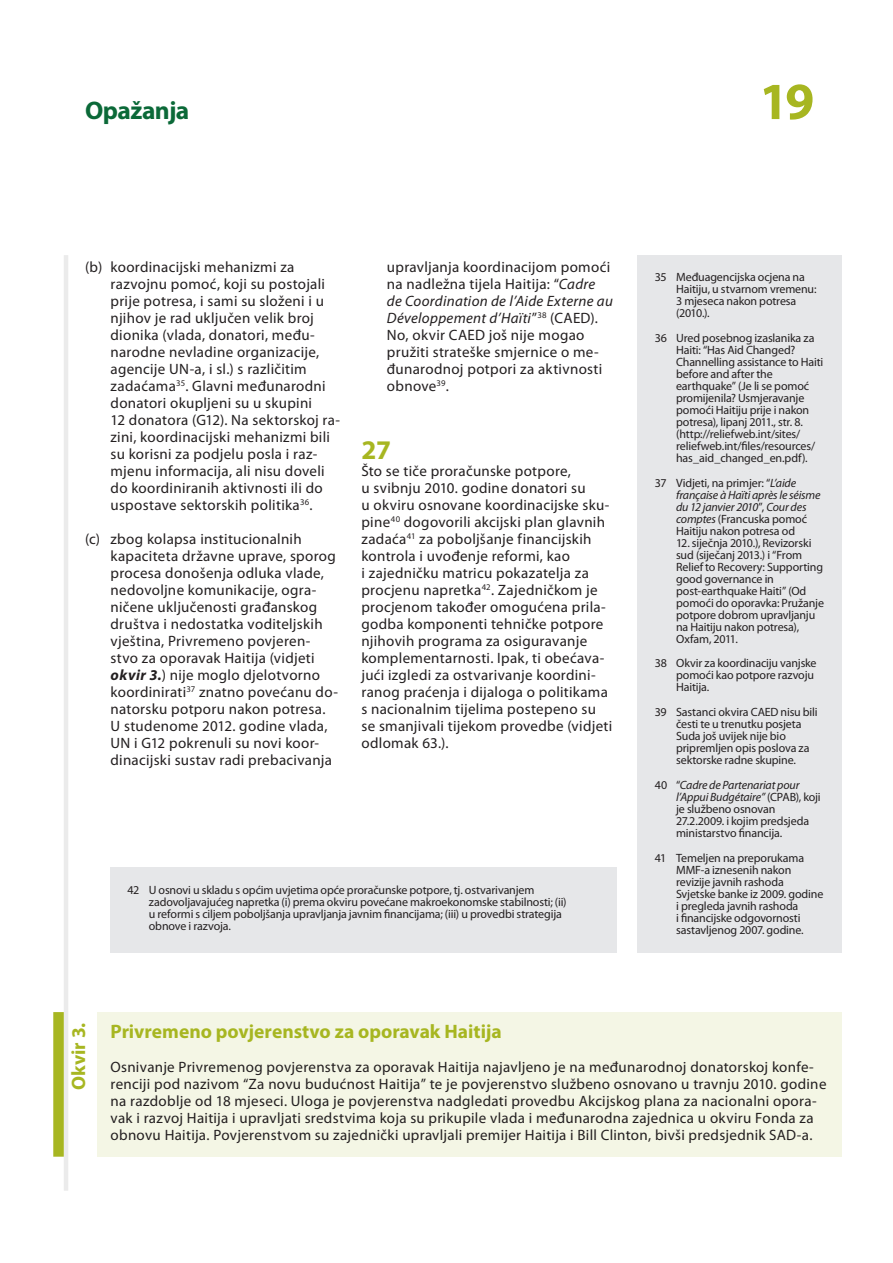
<style>
.page{position:relative;width:893px;height:1263px;background:#fff}
.page>*{position:absolute;margin:0;border:0;box-sizing:border-box;transform-origin:0 0}
.t1{font:700 52.5px "Myriad Pro";color:#a7b621}
.E_05_-_CHAP__1__TEXT{font:700 27px "Myriad Pro";color:#a7b621}
.t2{font:700 25.5px "Myriad Pro";letter-spacing:-.02em;color:#0b6938}
.F_02_-_BOX_TITRE_COL{font:700 19.5px "Myriad Pro";color:#a7b621}
.F_01_-_GREEN_BOX_NUM{font:700 19.5px "Myriad Pro";color:#a7b621}
.E_07_-_CHAP___a__TEX{font:15px/17px "Myriad Pro";letter-spacing:.02em;color:#231f20}
.E_05_-_CHAP__1__TEXT-2{font:15px/17px "Myriad Pro";letter-spacing:.02em;color:#231f20}
.F_04_-_BOX_TEXTE{font:15px/17px "Myriad Pro";letter-spacing:.02em;color:#231f20}
.E_08_-_CHAP__FOOTNOT{font:12px/12px "Myriad Pro";letter-spacing:-.015em;color:#231f20}
.E_08_-_CHAP__FOOTNOT-2{font:italic 12px/12px "Myriad Pro";letter-spacing:-.015em;color:#231f20}
.s1{font-weight:700;font-style:italic}
.s2{font-style:italic}
.s3{font-style:normal}
</style>
<div class="page">
<hr style="left:64px;top:255px;width:4px;height:936px;background:#ebebeb">
<div style="left:638px;top:255px;width:204px;height:697px;background:#e6e7e9"></div>
<div style="left:98px;top:1012px;width:744px;height:145px;background:#f4f6e5"></div>
<div style="left:53px;top:1012px;width:11px;height:145px;background:#a7b621"></div>
<div style="left:111px;top:867px;width:506px;height:85px;background:#e6e7e9"></div>
<h3 class="t2" style="left:85px;top:94px;width:106px">Opažanja</h3>
<h1 class="t1" style="left:759px;top:67px;width:57px">19</h1>
<p class="E_07_-_CHAP___a__TEX" style="left:111px;top:258px;width:231px;text-indent:-26px">(b) koordinacijski mehanizmi za razvojnu pomoć, koji su postojali prije potresa, i sami su složeni i u njihov je rad uključen velik broj dionika (vlada, donatori, među‑ narodne nevladine organizacije, agencije UN‑a, i sl.) s različitim zadaćama<sup>35</sup>. Glavni međunarodni donatori okupljeni su u skupini<br>12 donatora (G12). Na sektorskoj ra‑ zini, koordinacijski mehanizmi bili su korisni za podjelu posla i raz‑ mjenu informacija, ali nisu doveli do koordiniranih aktivnosti ili do uspostave sektorskih politika<sup>36</sup>.</p>
<p class="E_07_-_CHAP___a__TEX" style="left:111px;top:531px;width:229px;text-indent:-26px">(c) zbog kolapsa institucionalnih kapaciteta državne uprave, sporog procesa donošenja odluka vlade, nedovoljne komunikacije, ogra‑ ničene uključenosti građanskog društva i nedostatka voditeljskih vještina, Privremeno povjeren‑ stvo za oporavak Haitija (vidjeti <span class="s1">okvir 3.</span>) nije moglo djelotvorno koordinirati<sup>37</sup> znatno povećanu do‑ natorsku potporu nakon potresa.<br>U studenome 2012. godine vlada, UN i G12 pokrenuli su novi koor‑ dinacijski sustav radi prebacivanja</p>
<p class="E_07_-_CHAP___a__TEX" style="left:387px;top:258px;width:227px">upravljanja koordinacijom pomoći na nadležna tijela Haitija: “<span class="s2">Cadre de Coordination de l’Aide Externe au<br>Développement d’Haïti</span>”<sup>38</sup> (CAED).<br>No, okvir CAED još nije mogao pružiti strateške smjernice o me‑ đunarodnoj potpori za aktivnosti obnove<sup>39</sup>.</p>
<p class="E_05_-_CHAP__1__TEXT" style="left:361px;top:433px;width:31px">27</p>
<p class="E_05_-_CHAP__1__TEXT-2" style="left:361px;top:462px;width:252px">Što se tiče proračunske potpore,<br>u svibnju 2010. godine donatori su<br>u okviru osnovane koordinacijske sku‑ pine<sup>40</sup> dogovorili akcijski plan glavnih zadaća<sup>41</sup> za poboljšanje financijskih kontrola i uvođenje reformi, kao<br>i zajedničku matricu pokazatelja za procjenu napretka<sup>42</sup>. Zajedničkom je procjenom također omogućena prila‑ godba komponenti tehničke potpore njihovih programa za osiguravanje komplementarnosti. Ipak, ti obećava‑ jući izgledi za ostvarivanje koordini‑ ranog praćenja i dijaloga o politikama s nacionalnim tijelima postepeno su se smanjivali tijekom provedbe (vidjeti odlomak 63.).</p>
<p class="E_08_-_CHAP__FOOTNOT" style="left:149px;top:883px;width:419px;text-indent:-21px">42 U osnovi u skladu s općim uvjetima opće proračunske potpore, tj. ostvarivanjem zadovoljavajućeg napretka (i) prema okviru povećane makroekonomske stabilnosti; (ii) u reformi s ciljem poboljšanja upravljanja javnim financijama; (iii) u provedbi strategija obnove i razvoja.</p>
<p class="E_08_-_CHAP__FOOTNOT" style="left:676px;top:271px;width:142px;text-indent:-21px">35 Međuagencijska ocjena na<br>Haitiju, u stvarnom vremenu:<br>3 mjeseca nakon potresa (2010.).</p>
<p class="E_08_-_CHAP__FOOTNOT" style="left:676px;top:332px;width:149px;text-indent:-21px">36 Ured posebnog izaslanika za<br>Haiti: “Has Aid Changed?<br>Channelling assistance to Haiti before and after the earthquake” (Je li se pomoć promijenila? Usmjeravanje pomoći Haitiju prije i nakon potresa), lipanj 2011., str. 8. (http://reliefweb.int/sites/ reliefweb.int/files/resources/ has_aid_changed_en.pdf).</p>
<p class="E_08_-_CHAP__FOOTNOT-2" style="left:676px;top:476px;width:146px;text-indent:-21px"><span class="s3">37 Vidjeti, na primjer: “</span>L’aide française à Haïti après le séisme du 12 janvier 2010<span class="s3">”,</span> Cour des comptes <span class="s3">(Francuska pomoć<br>Haitiju nakon potresa od</span></p>
<p class="E_08_-_CHAP__FOOTNOT" style="left:676px;top:536px;width:149px">12. siječnja 2010.), Revizorski sud (siječanj 2013.) i “From<br>Relief to Recovery: Supporting good governance in post‑earthquake Haiti” (Od pomoći do oporavka: Pružanje potpore dobrom upravljanju na Haitiju nakon potresa),<br>Oxfam, 2011.</p>
<p class="E_08_-_CHAP__FOOTNOT" style="left:676px;top:657px;width:142px;text-indent:-21px">38 Okvir za koordinaciju vanjske pomoći kao potpore razvoju<br>Haitija.</p>
<p class="E_08_-_CHAP__FOOTNOT" style="left:676px;top:706px;width:143px;text-indent:-21px">39 Sastanci okvira CAED nisu bili česti te u trenutku posjeta<br>Suda još uvijek nije bio pripremljen opis poslova za sektorske radne skupine.</p>
<p class="E_08_-_CHAP__FOOTNOT" style="left:676px;top:779px;width:146px;text-indent:-21px">40 “<span class="s2">Cadre de Partenariat pour l’Appui Budgétaire”</span> (CPAB), koji je službeno osnovan<br>27.2.2009. i kojim predsjeda ministarstvo financija.</p>
<p class="E_08_-_CHAP__FOOTNOT" style="left:676px;top:851px;width:149px;text-indent:-21px">41 Temeljen na preporukama<br>MMF‑a iznesenih nakon revizije javnih rashoda<br>Svjetske banke iz 2009. godine i pregleda javnih rashoda<br>i financijske odgovornosti sastavljenog 2007. godine.</p>
<p class="F_01_-_GREEN_BOX_NUM" style="left:66px;top:1090px;width:69px;rotate:-90deg">Okvir 3.</p>
<p class="F_02_-_BOX_TITRE_COL" style="left:111px;top:1018px;width:393px">Privremeno povjerenstvo za oporavak Haitija</p>
<p class="F_04_-_BOX_TEXTE" style="left:111px;top:1058px;width:717px">Osnivanje Privremenog povjerenstva za oporavak Haitija najavljeno je na međunarodnoj donatorskoj konfe‑ renciji pod nazivom “Za novu budućnost Haitija” te je povjerenstvo službeno osnovano u travnju 2010. godine na razdoblje od 18 mjeseci. Uloga je povjerenstva nadgledati provedbu Akcijskog plana za nacionalni opora‑ vak i razvoj Haitija i upravljati sredstvima koja su prikupile vlada i međunarodna zajednica u okviru Fonda za obnovu Haitija. Povjerenstvom su zajednički upravljali premijer Haitija i Bill Clinton, bivši predsjednik SAD‑a.</p>
</div>
